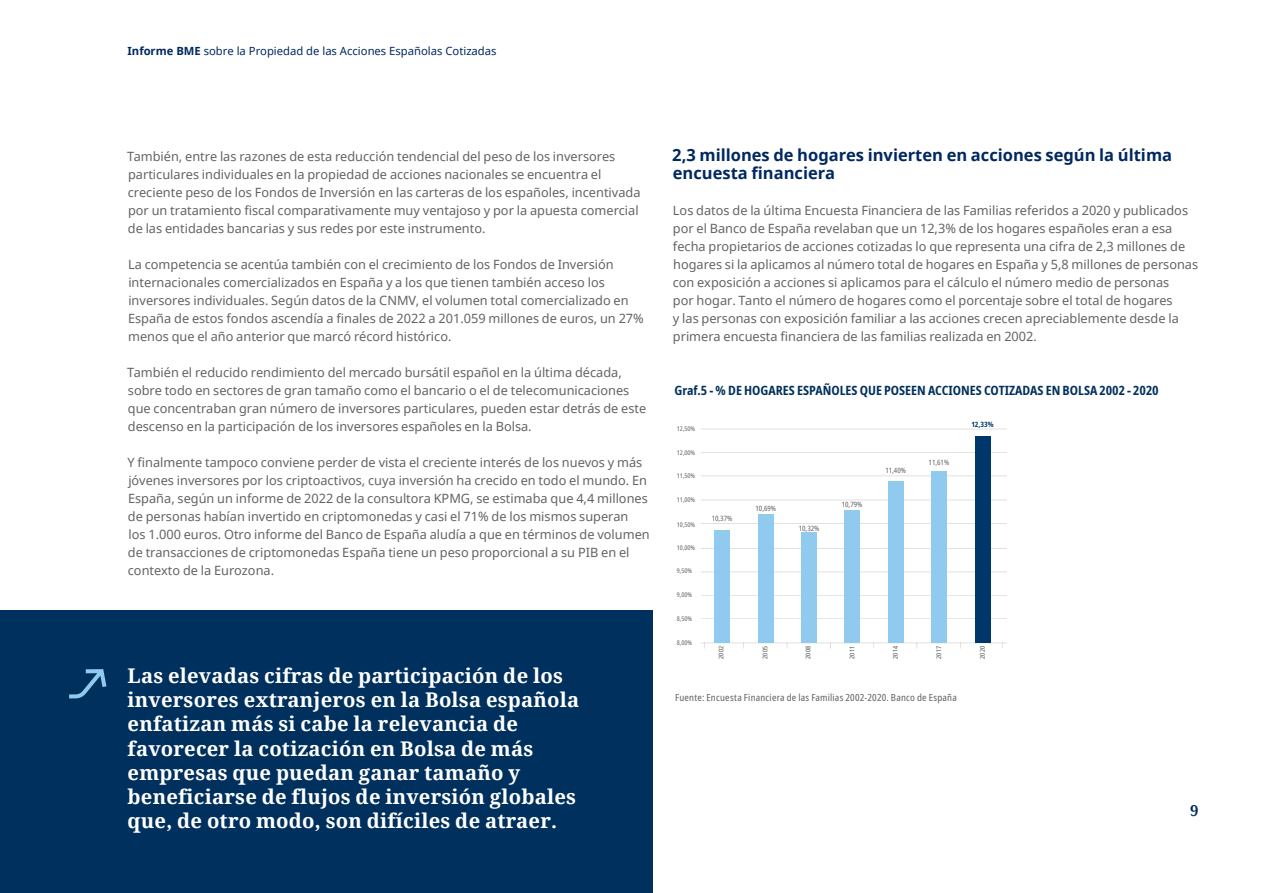
<style>
.page{position:relative;width:1263px;height:893px;background:#fff}
.page>*{position:absolute;margin:0;border:0;box-sizing:border-box;transform-origin:0 0}
.t1{font:700 20.25px/24.3px "Noto Serif";letter-spacing:.01em;color:#fff}
.t2{font:700 16.5px/18px "Noto Sans";color:#002860}
.t3{font:700 15px "Noto Serif";color:#002860}
.t4{font:12.75px/18px "Noto Sans";color:#646363}
.t5{font:700 condensed 12.75px "Noto Sans";color:#00305d}
.t6{font:11.25px "Noto Sans";color:#002860}
.t7{font:condensed 9.75px "Noto Sans";letter-spacing:.02em;color:#646363}
.t8{font:condensed 7.2px "Noto Sans";color:#646363}
.t9{font:700 condensed 7.2px "Noto Sans";color:#00376a}
.t10{font:condensed 6.45px "Noto Sans";color:#646363}
.t11{font:condensed 6.45px "Noto Sans";color:#4f4e4e}
.s1{font-weight:700}
</style>
<div class="page">
<hr style="left:701px;top:643px;width:306px;height:1px;background:#646363">
<hr style="left:701px;top:618px;width:306px;height:1px;background:#646363">
<hr style="left:701px;top:595px;width:306px;height:1px;background:#646363">
<hr style="left:701px;top:572px;width:306px;height:1px;background:#646363">
<hr style="left:701px;top:548px;width:306px;height:1px;background:#646363">
<hr style="left:701px;top:523px;width:306px;height:1px;background:#646363">
<hr style="left:701px;top:500px;width:306px;height:1px;background:#646363">
<hr style="left:701px;top:476px;width:306px;height:1px;background:#646363">
<hr style="left:701px;top:452px;width:306px;height:1px;background:#646363">
<hr style="left:701px;top:429px;width:306px;height:1px;background:#646363">
<div style="left:714px;top:530px;width:16px;height:113px;background:#91caef"></div>
<div style="left:758px;top:515px;width:16px;height:128px;background:#91caef"></div>
<div style="left:801px;top:532px;width:16px;height:111px;background:#91caef"></div>
<div style="left:844px;top:510px;width:16px;height:133px;background:#91caef"></div>
<div style="left:888px;top:481px;width:16px;height:162px;background:#91caef"></div>
<div style="left:931px;top:471px;width:16px;height:172px;background:#91caef"></div>
<div style="left:974px;top:437px;width:16px;height:206px;background:#00376a"></div>
<div style="left:0;top:611px;width:653px;height:282px;background:#00305d"></div>
<svg style="left:69px;top:669px;width:37px;height:29px"></svg>
<p class="t6" style="left:128px;top:43px;width:370px"><span class="s1">Informe BME</span> sobre la Propiedad de las Acciones Españolas Cotizadas</p>
<p class="t4" style="left:127px;top:147px;width:515px">También, entre las razones de esta reducción tendencial del peso de los inversores particulares individuales en la propiedad de acciones nacionales se encuentra el creciente peso de los Fondos de Inversión en las carteras de los españoles, incentivada por un tratamiento fiscal comparativamente muy ventajoso y por la apuesta comercial de las entidades bancarias y sus redes por este instrumento.</p>
<p class="t4" style="left:128px;top:255px;width:517px">La competencia se acentúa también con el crecimiento de los Fondos de Inversión internacionales comercializados en España y a los que tienen también acceso los inversores individuales. Según datos de la CNMV, el volumen total comercializado en España de estos fondos ascendía a finales de 2022 a 201.059 millones de euros, un 27% menos que el año anterior que marcó récord histórico.</p>
<p class="t4" style="left:127px;top:363px;width:521px">También el reducido rendimiento del mercado bursátil español en la última década, sobre todo en sectores de gran tamaño como el bancario o el de telecomunicaciones que concentraban gran número de inversores particulares, pueden estar detrás de este descenso en la participación de los inversores españoles en la Bolsa.</p>
<p class="t4" style="left:127px;top:453px;width:524px">Y finalmente tampoco conviene perder de vista el creciente interés de los nuevos y más jóvenes inversores por los criptoactivos, cuya inversión ha crecido en todo el mundo. En España, según un informe de 2022 de la consultora KPMG, se estimaba que 4,4 millones de personas habían invertido en criptomonedas y casi el 71% de los mismos superan<br>los 1.000 euros. Otro informe del Banco de España aludía a que en términos de volumen de transacciones de criptomonedas España tiene un peso proporcional a su PIB en el contexto de la Eurozona.</p>
<p class="t1" style="left:128px;top:663px;width:453px">Las elevadas cifras de participación de los inversores extranjeros en la Bolsa española enfatizan más si cabe la relevancia de favorecer la cotización en Bolsa de más empresas que puedan ganar tamaño y beneficiarse de flujos de inversión globales que, de otro modo, son difíciles de atraer.</p>
<p class="t2" style="left:672px;top:145px;width:501px">2,3 millones de hogares invierten en acciones según la última encuesta financiera</p>
<p class="t4" style="left:673px;top:201px;width:527px">Los datos de la última Encuesta Financiera de las Familias referidos a 2020 y publicados por el Banco de España revelaban que un 12,3% de los hogares españoles eran a esa fecha propietarios de acciones cotizadas lo que representa una cifra de 2,3 millones de hogares si la aplicamos al número total de hogares en España y 5,8 millones de personas con exposición a acciones si aplicamos para el cálculo el número medio de personas<br>por hogar. Tanto el número de hogares como el porcentaje sobre el total de hogares<br>y las personas con exposición familiar a las acciones crecen apreciablemente desde la primera encuesta financiera de las familias realizada en 2002.</p>
<p class="t5" style="left:675px;top:381px;width:486px">Graf.5 - % DE HOGARES ESPAÑOLES QUE POSEEN ACCIONES COTIZADAS EN BOLSA 2002 - 2020</p>
<p class="t10" style="left:677px;top:424px;width:20px">12,50%</p>
<p class="t10" style="left:677px;top:448px;width:20px">12,00%</p>
<p class="t10" style="left:677px;top:471px;width:20px">11,50%</p>
<p class="t10" style="left:677px;top:496px;width:20px">11,00%</p>
<p class="t10" style="left:677px;top:520px;width:20px">10,50%</p>
<p class="t10" style="left:677px;top:543px;width:20px">10,00%</p>
<p class="t10" style="left:677px;top:567px;width:17px">9,50%</p>
<p class="t10" style="left:677px;top:590px;width:17px">9,00%</p>
<p class="t10" style="left:677px;top:614px;width:17px">8,50%</p>
<p class="t10" style="left:677px;top:638px;width:17px">8,00%</p>
<p class="t8" style="left:712px;top:513px;width:22px">10,37%</p>
<p class="t8" style="left:755px;top:503px;width:22px">10,69%</p>
<p class="t8" style="left:799px;top:523px;width:22px">10,32%</p>
<p class="t8" style="left:842px;top:499px;width:22px">10,79%</p>
<p class="t8" style="left:885px;top:466px;width:22px">11,40%</p>
<p class="t8" style="left:929px;top:458px;width:22px">11,61%</p>
<p class="t9" style="left:971px;top:419px;width:24px">12,33%</p>
<p class="t11" style="left:717px;top:659px;width:14px;rotate:-90deg">2002</p>
<p class="t11" style="left:760px;top:659px;width:14px;rotate:-90deg">2005</p>
<p class="t11" style="left:804px;top:659px;width:14px;rotate:-90deg">2008</p>
<p class="t11" style="left:847px;top:659px;width:14px;rotate:-90deg">2011</p>
<p class="t11" style="left:891px;top:659px;width:14px;rotate:-90deg">2014</p>
<p class="t11" style="left:934px;top:659px;width:14px;rotate:-90deg">2017</p>
<p class="t11" style="left:978px;top:659px;width:14px;rotate:-90deg">2020</p>
<p class="t7" style="left:675px;top:690px;width:283px">Fuente: Encuesta Financiera de las Familias 2002-2020. Banco de España</p>
<p class="t3" style="left:1190px;top:800px;width:10px">9</p>
</div>
